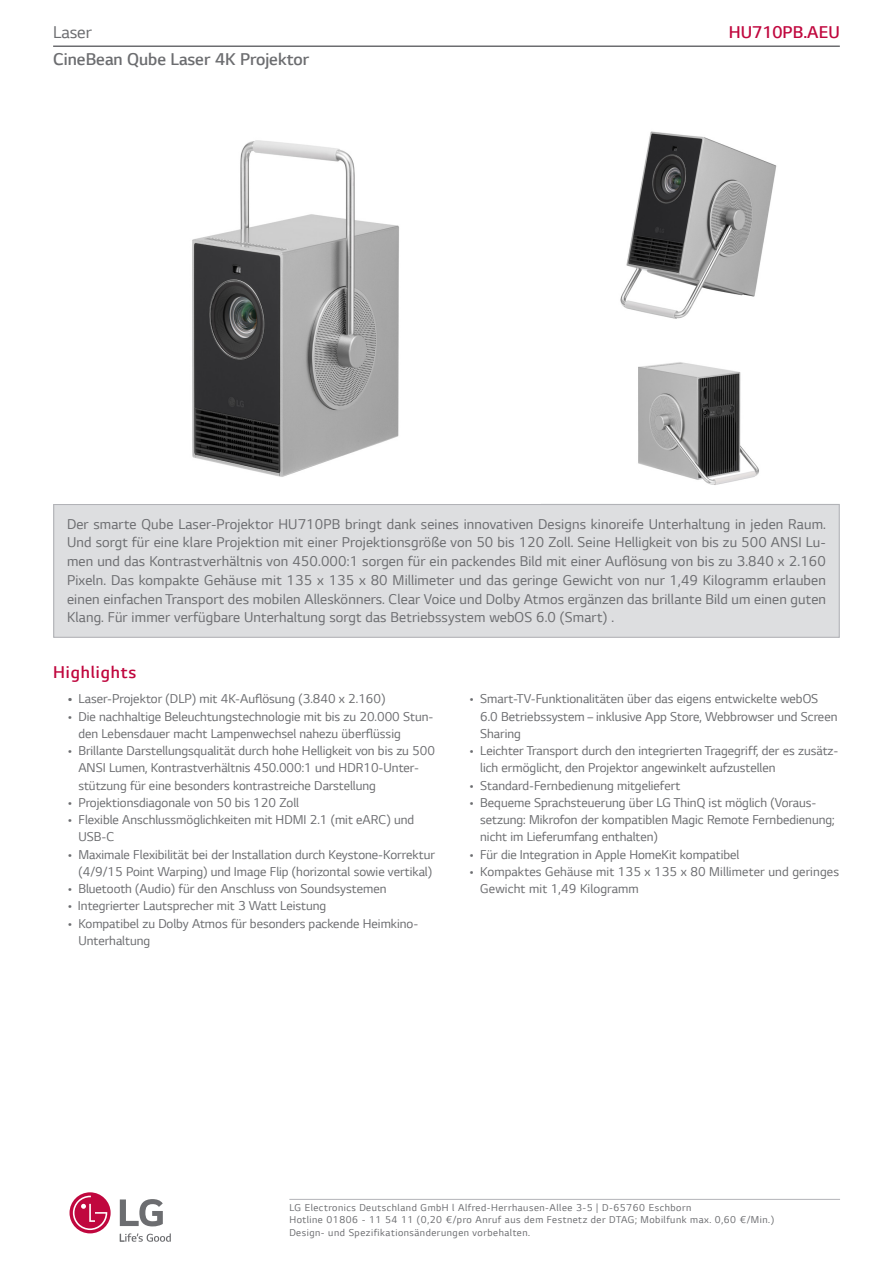
<style>
.page{position:relative;width:893px;height:1263px;background:#fff}
.page>*{position:absolute;margin:0;border:0;box-sizing:border-box;transform-origin:0 0}
.t1{font:300 18px "LG Smart";color:#6c6d70}
.t2{font:300 18px "LG Smart";color:#c0073e}
.t3{font:300 18px "LG Smart";letter-spacing:.05em;color:#c0073e}
.t4{font:18px "LG Smart";color:#6c6d70}
.t5{font:15px/18.8px "LG Smart";letter-spacing:.01em;color:#6c6d70;text-align:justify}
.t6{font:13.5px/17.2px "LG Smart";color:#6c6d70}
.t7{font:10.5px/12.6px "LG Smart";letter-spacing:.05em;color:#6c6d70}
.s1{font-weight:700}
</style>
<div class="page">
<div style="left:54px;top:504px;width:785px;height:133px;background:#dddee0"></div>
<div style="left:53px;top:504px;width:787px;height:134px;border:1px solid #b2b3b7"></div>
<img style="left:192px;top:140px;width:207px;height:337px">
<img style="left:620px;top:131px;width:157px;height:354px">
<svg style="left:120px;top:1233px;width:51px;height:9px"></svg>
<svg style="left:120px;top:1199px;width:43px;height:27px"></svg>
<svg style="left:70px;top:1192px;width:41px;height:41px"></svg>
<svg style="left:73px;top:1196px;width:34px;height:34px"></svg>
<hr style="left:53px;top:45px;width:787px;height:2px;background:#6c6d70">
<hr style="left:289px;top:1199px;width:551px;height:1px;background:#b2b3b7">
<h1 class="t4" style="left:53px;top:20px;width:40px">Laser</h1>
<h1 class="t2" style="left:729px;top:20px;width:112px">HU710PB.AEU</h1>
<h1 class="t1" style="left:53px;top:47px;width:258px">CineBean Qube Laser 4K Projektor</h1>
<p class="t5" style="left:67px;top:514px;width:760px">Der smarte Qube Laser-Projektor HU710PB bringt dank seines innovativen Designs kinoreife Unterhaltung in jeden Raum.<br>Und sorgt für eine klare Projektion mit einer Projektionsgröße von 50 bis 120 Zoll. Seine Helligkeit von bis zu 500 ANSI Lu&shy;men und das Kontrastverhältnis von 450.000:1 sorgen für ein packendes Bild mit einer Auflösung von bis zu 3.840 x 2.160<br>Pixeln. Das kompakte Gehäuse mit 135 x 135 x 80 Millimeter und das geringe Gewicht von nur 1,49 Kilogramm erlauben einen einfachen Transport des mobilen Alleskönners. Clear Voice und Dolby Atmos ergänzen das brillante Bild um einen guten Klang. Für immer verfügbare Unterhaltung sorgt das Betriebssystem webOS 6.0 (Smart) .</p>
<p class="t3" style="left:53px;top:660px;width:85px">Highlights</p>
<p class="t6" style="left:68px;top:690px;width:319px"><span class="s1">•</span> Laser-Projektor (DLP) mit 4K-Auflösung (3.840 x 2.160)</p>
<p class="t6" style="left:78px;top:707px;width:357px;text-indent:-10px">• Die nachhaltige Beleuchtungstechnologie mit bis zu 20.000 Stun&shy;den Lebensdauer macht Lampenwechsel nahezu überflüssig</p>
<p class="t6" style="left:78px;top:742px;width:358px;text-indent:-10px">• Brillante Darstellungsqualität durch hohe Helligkeit von bis zu 500<br>ANSI Lumen, Kontrastverhältnis 450.000:1 und HDR10-Unter&shy;stützung für eine besonders kontrastreiche Darstellung</p>
<p class="t6" style="left:68px;top:793px;width:232px">• Projektionsdiagonale von 50 bis 120 Zoll</p>
<p class="t6" style="left:78px;top:811px;width:337px;text-indent:-10px">• Flexible Anschlussmöglichkeiten mit HDMI 2.1 (mit eARC) und<br>USB-C</p>
<p class="t6" style="left:68px;top:845px;width:368px;text-align:center">• Maximale Flexibilität bei der Installation durch Keystone-Korrektur (4/9/15 Point Warping) und Image Flip (horizontal sowie vertikal)</p>
<p class="t6" style="left:68px;top:880px;width:320px">• Bluetooth (Audio) für den Anschluss von Soundsystemen</p>
<p class="t6" style="left:68px;top:897px;width:260px">• Integrierter Lautsprecher mit 3 Watt Leistung</p>
<p class="t6" style="left:78px;top:914px;width:341px;text-indent:-10px">• Kompatibel zu Dolby Atmos für besonders packende Heimkino-<br>Unterhaltung</p>
<p class="t6" style="left:480px;top:690px;width:359px;text-indent:-10px">• Smart-TV-Funktionalitäten über das eigens entwickelte webOS<br>6.0 Betriebssystem – inklusive App Store, Webbrowser und Screen<br>Sharing</p>
<p class="t6" style="left:480px;top:742px;width:360px;text-indent:-10px">• Leichter Transport durch den integrierten Tragegriff, der es zusätz&shy;lich ermöglicht, den Projektor angewinkelt aufzustellen</p>
<p class="t6" style="left:470px;top:776px;width:212px">• Standard-Fernbedienung mitgeliefert</p>
<p class="t6" style="left:480px;top:793px;width:356px;text-indent:-10px">• Bequeme Sprachsteuerung über LG ThinQ ist möglich (Voraus&shy;setzung: Mikrofon der kompatiblen Magic Remote Fernbedienung; nicht im Lieferumfang enthalten)</p>
<p class="t6" style="left:470px;top:845px;width:271px">• Für die Integration in Apple HomeKit kompatibel</p>
<p class="t6" style="left:480px;top:862px;width:360px;text-indent:-10px">• Kompaktes Gehäuse mit 135 x 135 x 80 Millimeter und geringes<br>Gewicht mit 1,49 Kilogramm</p>
<p class="t7" style="left:289px;top:1201px;width:486px">LG Electronics Deutschland GmbH l Alfred-Herrhausen-Allee 3-5 | D-65760 Eschborn<br>Hotline 01806 - 11 54 11 (0,20 €/pro Anruf aus dem Festnetz der DTAG; Mobilfunk max. 0,60 €/Min.)<br>Design- und Spezifikationsänderungen vorbehalten.</p>
</div>
